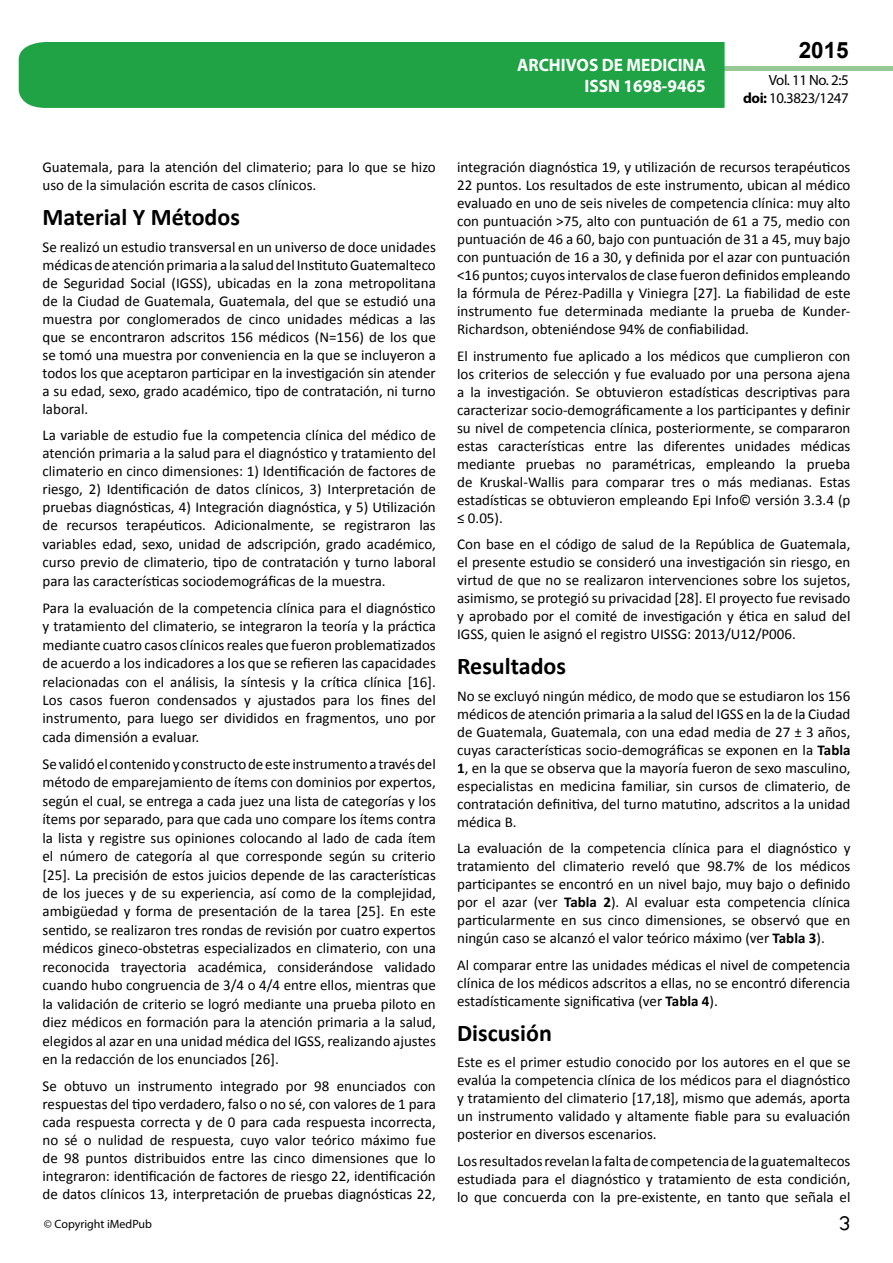
<style>
.page{position:relative;width:893px;height:1263px;background:#fff}
.page>*{position:absolute;margin:0;border:0;box-sizing:border-box;transform-origin:0 0}
.t1{font:25.5px "Tunga";color:#000}
.t2{font:700 24px "Calibri";color:#000}
.t3{font:700 22.5px "Arial";color:#000}
.t4{font:700 18px/21.6px "Myriad Pro";color:#fff;text-align:right;scale:.96 1}
.t5{font:15px/18px "Calibri";color:#000;text-align:justify}
.t6{font:14.85px/17.9px "Myriad Pro";letter-spacing:-.03em;color:#000;text-align:right}
.t7{font:12px "Myriad Pro";color:#000}
.s1{font-weight:700}
</style>
<div class="page">
<div style="left:722px;top:66px;width:171px;height:5px;background:#96c996"></div>
<div style="left:19px;top:42px;width:706px;height:66px;background:#1fa345"></div>
<p class="t4" style="left:517px;top:53px;width:198px">ARCHIVOS DE MEDICINA<br>ISSN 1698-9465</p>
<h3 class="t3" style="left:799px;top:35px;width:52px">2015</h3>
<p class="t6" style="left:743px;top:71px;width:107px">Vol. 11 No. 2:5 <span class="s1">doi:</span> 10.3823/1247</p>
<p class="t5" style="left:43px;top:158px;width:395px">Guatemala, para la atención del climaterio; para lo que se hizo uso de la simulación escrita de casos clínicos.</p>
<h2 class="t2" style="left:43px;top:202px;width:199px">Material Y Métodos</h2>
<p class="t5" style="left:43px;top:238px;width:395px">Se realizó un estudio transversal en un universo de doce unidades médicas de atención primaria a la salud del Instituto Guatemalteco de Seguridad Social (IGSS), ubicadas en la zona metropolitana de la Ciudad de Guatemala, Guatemala, del que se estudió una muestra por conglomerados de cinco unidades médicas a las que se encontraron adscritos 156 médicos (N=156) de los que se tomó una muestra por conveniencia en la que se incluyeron a todos los que aceptaron participar en la investigación sin atender a su edad, sexo, grado académico, tipo de contratación, ni turno laboral.</p>
<p class="t5" style="left:43px;top:426px;width:395px">La variable de estudio fue la competencia clínica del médico de atención primaria a la salud para el diagnóstico y tratamiento del climaterio en cinco dimensiones: 1) Identificación de factores de riesgo, 2) Identificación de datos clínicos, 3) Interpretación de pruebas diagnósticas, 4) Integración diagnóstica, y 5) Utilización de recursos terapéuticos. Adicionalmente, se registraron las variables edad, sexo, unidad de adscripción, grado académico, curso previo de climaterio, tipo de contratación y turno laboral para las características sociodemográficas de la muestra.</p>
<p class="t5" style="left:43px;top:598px;width:395px;line-height:18.5px">Para la evaluación de la competencia clínica para el diagnóstico y tratamiento del climaterio, se integraron la teoría y la práctica mediante cuatro casos clínicos reales que fueron problematizados de acuerdo a los indicadores a los que se refieren las capacidades relacionadas con el análisis, la síntesis y la crítica clínica [16].<br>Los casos fueron condensados y ajustados para los fines del instrumento, para luego ser divididos en fragmentos, uno por cada dimensión a evaluar.</p>
<p class="t5" style="left:43px;top:755px;width:395px;line-height:18.5px">Se validó el contenido y constructo de este instrumento a través del método de emparejamiento de ítems con dominios por expertos, según el cual, se entrega a cada juez una lista de categorías y los ítems por separado, para que cada uno compare los ítems contra la lista y registre sus opiniones colocando al lado de cada ítem el número de categoría al que corresponde según su criterio [25]. La precisión de estos juicios depende de las características de los jueces y de su experiencia, así como de la complejidad, ambigüedad y forma de presentación de la tarea [25]. En este sentido, se realizaron tres rondas de revisión por cuatro expertos médicos gineco-obstetras especializados en climaterio, con una reconocida trayectoria académica, considerándose validado cuando hubo congruencia de 3/4 o 4/4 entre ellos, mientras que la validación de criterio se logró mediante una prueba piloto en diez médicos en formación para la atención primaria a la salud, elegidos al azar en una unidad médica del IGSS, realizando ajustes en la redacción de los enunciados [26].</p>
<p class="t5" style="left:43px;top:1077px;width:395px">Se obtuvo un instrumento integrado por 98 enunciados con respuestas del tipo verdadero, falso o no sé, con valores de 1 para cada respuesta correcta y de 0 para cada respuesta incorrecta, no sé o nulidad de respuesta, cuyo valor teórico máximo fue de 98 puntos distribuidos entre las cinco dimensiones que lo integraron: identificación de factores de riesgo 22, identificación de datos clínicos 13, interpretación de pruebas diagnósticas 22,</p>
<p class="t5" style="left:457px;top:158px;width:395px">integración diagnóstica 19, y utilización de recursos terapéuticos 22 puntos. Los resultados de este instrumento, ubican al médico evaluado en uno de seis niveles de competencia clínica: muy alto con puntuación &gt;75, alto con puntuación de 61 a 75, medio con puntuación de 46 a 60, bajo con puntuación de 31 a 45, muy bajo con puntuación de 16 a 30, y definida por el azar con puntuación &lt;16 puntos; cuyos intervalos de clase fueron definidos empleando la fórmula de Pérez-Padilla y Viniegra [27]. La fiabilidad de este instrumento fue determinada mediante la prueba de Kunder-Richardson, obteniéndose 94% de confiabilidad.</p>
<p class="t5" style="left:457px;top:347px;width:395px">El instrumento fue aplicado a los médicos que cumplieron con los criterios de selección y fue evaluado por una persona ajena a la investigación. Se obtuvieron estadísticas descriptivas para caracterizar socio-demográficamente a los participantes y definir su nivel de competencia clínica, posteriormente, se compararon estas características entre las diferentes unidades médicas mediante pruebas no paramétricas, empleando la prueba de Kruskal-Wallis para comparar tres o más medianas. Estas estadísticas se obtuvieron empleando Epi Info© versión 3.3.4 (p ≤ 0.05).</p>
<p class="t5" style="left:457px;top:535px;width:395px">Con base en el código de salud de la República de Guatemala, el presente estudio se consideró una investigación sin riesgo, en virtud de que no se realizaron intervenciones sobre los sujetos, asimismo, se protegió su privacidad [28]. El proyecto fue revisado y aprobado por el comité de investigación y ética en salud del IGSS, quien le asignó el registro UISSG: 2013/U12/P006.</p>
<h2 class="t2" style="left:457px;top:651px;width:110px">Resultados</h2>
<p class="t5" style="left:457px;top:687px;width:395px">No se excluyó ningún médico, de modo que se estudiaron los 156 médicos de atención primaria a la salud del IGSS en la de la Ciudad de Guatemala, Guatemala, con una edad media de 27 ± 3 años, cuyas características socio-demográficas se exponen en la <span class="s1">Tabla 1</span>, en la que se observa que la mayoría fueron de sexo masculino, especialistas en medicina familiar, sin cursos de climaterio, de contratación definitiva, del turno matutino, adscritos a la unidad médica B.</p>
<p class="t5" style="left:457px;top:839px;width:395px">La evaluación de la competencia clínica para el diagnóstico y tratamiento del climaterio reveló que 98.7% de los médicos participantes se encontró en un nivel bajo, muy bajo o definido por el azar (ver <span class="s1">Tabla 2</span>). Al evaluar esta competencia clínica particularmente en sus cinco dimensiones, se observó que en ningún caso se alcanzó el valor teórico máximo (ver <span class="s1">Tabla 3</span>).</p>
<p class="t5" style="left:457px;top:956px;width:395px">Al comparar entre las unidades médicas el nivel de competencia clínica de los médicos adscritos a ellas, no se encontró diferencia estadísticamente significativa (ver <span class="s1">Tabla 4</span>).</p>
<h2 class="t2" style="left:457px;top:1017px;width:96px">Discusión</h2>
<p class="t5" style="left:457px;top:1053px;width:395px">Este es el primer estudio conocido por los autores en el que se evalúa la competencia clínica de los médicos para el diagnóstico y tratamiento del climaterio [17,18], mismo que además, aporta un instrumento validado y altamente fiable para su evaluación posterior en diversos escenarios.</p>
<p class="t5" style="left:457px;top:1152px;width:395px">Los resultados revelan la falta de competencia de la guatemaltecos estudiada para el diagnóstico y tratamiento de esta condición, lo que concuerda con la pre-existente, en tanto que señala el</p>
<p class="t7" style="left:44px;top:1217px;width:110px">© Copyright iMedPub</p>
<h1 class="t1" style="left:839px;top:1206px;width:13px">3</h1>
</div>
